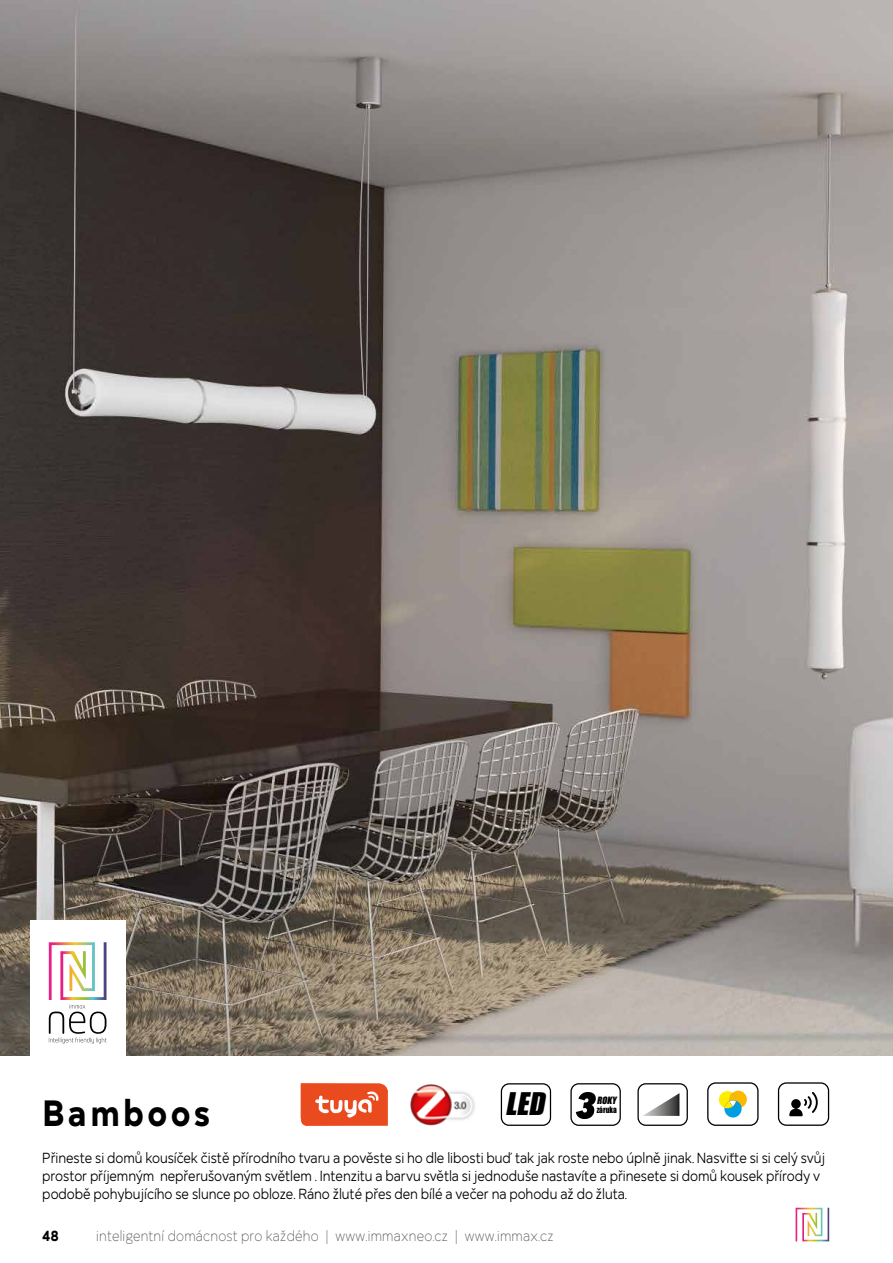
<style>
.page{position:relative;width:893px;height:1263px;background:#fff}
.page>*{position:absolute;margin:0;border:0;box-sizing:border-box;transform-origin:0 0}
.t1{font:700 37.5px "Mirai";letter-spacing:.1em;color:#000;scale:.9 1}
.t2{font:italic 28.65px "Impact";color:#000}
.t3{font:15px/18px "Mirai";letter-spacing:-.005em;color:#000;scale:.9 1}
.t4{font:300 15px "Mirai";letter-spacing:.015em;color:#575756;scale:.9 1}
.t5{font:700 15px "Mirai";color:#000;scale:.9 1}
.t6{font:italic 9.3px "Impact";color:#000}
.t7{font:8.25px "Impact";color:#000;scale:.9 1}
</style>
<div class="page">
<svg style="left:796px;top:1208px;width:33px;height:33px"></svg>
<img style="left:410px;top:1084px;width:65px;height:42px">
<div style="left:637px;top:1083px;width:51px;height:43px;border:1px solid #000;border-radius:8px"></div>
<svg style="left:643px;top:1093px;width:36px;height:23px"></svg>
<div style="left:707px;top:1082px;width:52px;height:44px;border:1px solid #000;border-radius:8px"></div>
<svg style="left:719px;top:1091px;width:28px;height:26px"></svg>
<div style="left:778px;top:1082px;width:51px;height:44px;border:1px solid #000;border-radius:8px"></div>
<svg style="left:789px;top:1092px;width:29px;height:24px"></svg>
<img style="left:0;top:0;width:893px;height:1056px">
<div style="left:30px;top:920px;width:96px;height:139px;background:#fff"></div>
<svg style="left:49px;top:942px;width:57px;height:101px"></svg>
<div style="left:501px;top:1083px;width:50px;height:43px;border:1px solid #000;border-radius:8px"></div>
<div style="left:570px;top:1083px;width:51px;height:43px;border:1px solid #000;border-radius:8px"></div>
<svg style="left:576px;top:1092px;width:20px;height:27px"></svg>
<svg style="left:301px;top:1083px;width:87px;height:43px;background:#ec663f"></svg>
<h1 class="t1" style="left:43px;top:1083px;width:188px">Bamboos</h1>
<h2 class="t2" style="left:505px;top:1082px;width:48px">LED</h2>
<p class="t6" style="left:597px;top:1093px;width:23px">ROKY</p>
<p class="t7" style="left:597px;top:1103px;width:24px">záruka</p>
<p class="t3" style="left:42px;top:1148px;width:871px">Přineste si domů kousíček čistě přírodního tvaru a pověste si ho dle libosti buď tak jak roste nebo úplně jinak. Nasviťte si si celý svůj prostor příjemným nepřerušovaným světlem . Intenzitu a barvu světla si jednoduše nastavíte a přinesete si domů kousek přírody v podobě pohybujícího se slunce po obloze. Ráno žluté přes den bílé a večer na pohodu až do žluta.</p>
<p class="t5" style="left:42px;top:1224px;width:20px">48</p>
<p class="t4" style="left:96px;top:1224px;width:510px">inteligentní domácnost pro každého | www.immaxneo.cz | www.immax.cz</p>
</div>
